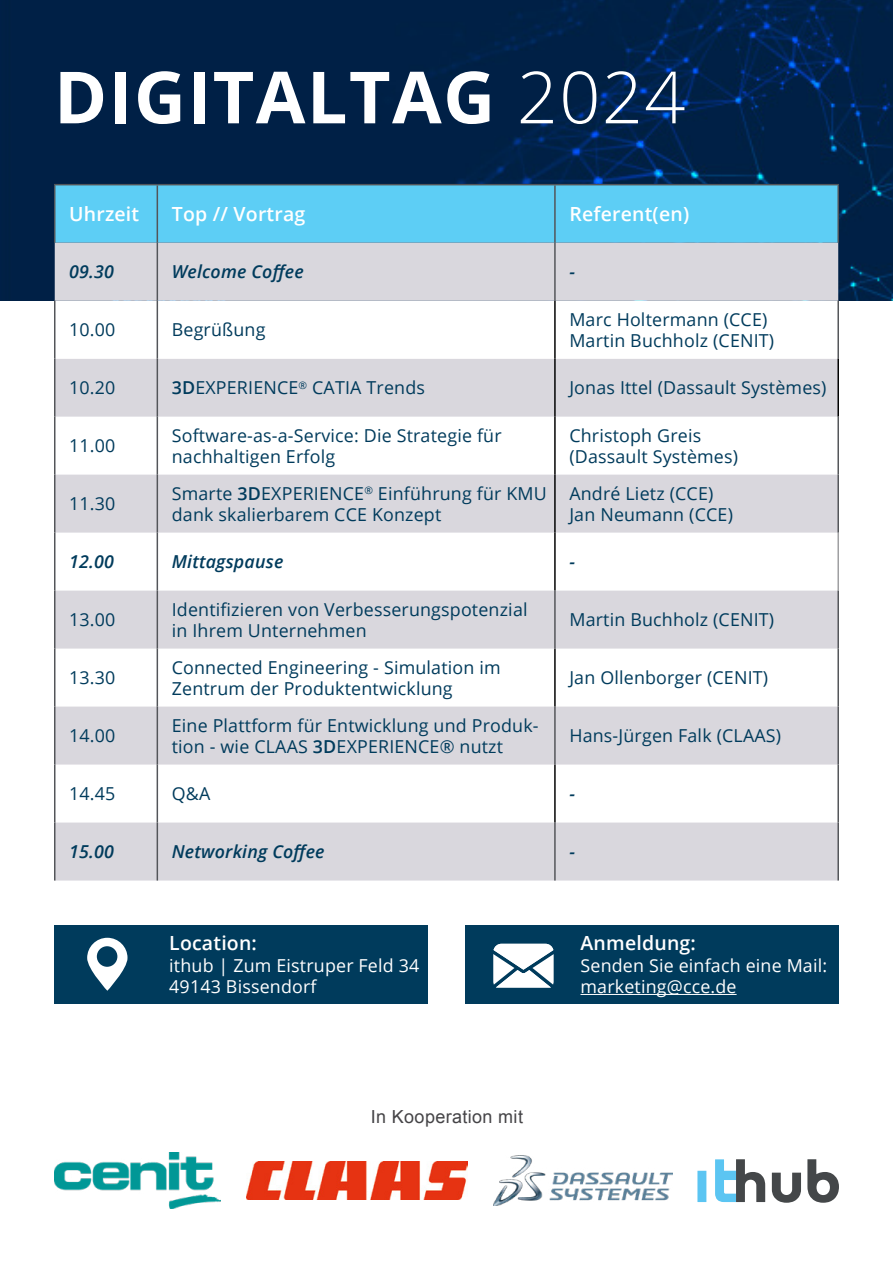
<style>
.page{position:relative;width:893px;height:1263px;background:#fff}
.page>*{position:absolute;margin:0;border:0;box-sizing:border-box;transform-origin:0 0}
.t1{font:700 72px "Open Sans";letter-spacing:.02em;color:#fff}
.t2{font:600 19.5px "Open Sans";letter-spacing:.01em;color:#fff}
.t3{font:18px "Arial";letter-spacing:.02em;color:#454447}
.t4{font:17.85px/21.5px "Open Sans";letter-spacing:.01em;color:#003b5c}
.t5{font:17.85px/21.5px "Open Sans";letter-spacing:.01em;color:#fff}
.t6{font:italic 600 17.85px "Open Sans";letter-spacing:.01em;color:#003b5c}
.s1{font-weight:300}
.s2{font-weight:600}
</style>
<div class="page">
<img style="left:0;top:0;width:893px;height:301px">
<div style="left:55px;top:185px;width:782px;height:58px;background:#5dcef5"></div>
<svg style="left:55px;top:243px;width:783px;height:637px;fill:#d9d7dd"></svg>
<svg style="left:55px;top:301px;width:782px;height:58px"></svg>
<hr style="left:554px;top:301px;width:2px;height:58px;background:#000">
<hr style="left:554px;top:417px;width:2px;height:58px;background:#000">
<hr style="left:554px;top:533px;width:2px;height:58px;background:#000">
<hr style="left:554px;top:649px;width:2px;height:57px;background:#000">
<hr style="left:554px;top:764px;width:2px;height:58px;background:#000">
<hr style="left:837px;top:649px;width:2px;height:57px;background:#535559">
<hr style="left:837px;top:764px;width:2px;height:58px;background:#535559">
<hr style="left:837px;top:533px;width:2px;height:58px;background:#9e9fa1">
<hr style="left:837px;top:301px;width:2px;height:58px;background:#535559">
<hr style="left:157px;top:184px;width:398px;height:1px;background:#535559">
<hr style="left:554px;top:359px;width:2px;height:58px;background:#000">
<hr style="left:837px;top:359px;width:2px;height:58px;background:#000">
<hr style="left:554px;top:475px;width:2px;height:58px;background:#000">
<hr style="left:555px;top:184px;width:284px;height:1px;background:#535559">
<hr style="left:554px;top:185px;width:2px;height:58px;background:#535559">
<hr style="left:837px;top:185px;width:2px;height:58px;background:#535559">
<hr style="left:554px;top:243px;width:2px;height:58px;background:#535559">
<hr style="left:54px;top:184px;width:103px;height:1px;background:#535559">
<hr style="left:54px;top:185px;width:1px;height:58px;background:#535559">
<hr style="left:157px;top:185px;width:1px;height:58px;background:#535559">
<hr style="left:157px;top:243px;width:1px;height:58px;background:#535559">
<hr style="left:54px;top:301px;width:1px;height:58px;background:#535559">
<hr style="left:157px;top:301px;width:1px;height:58px;background:#535559">
<hr style="left:54px;top:359px;width:1px;height:58px;background:#535559">
<hr style="left:157px;top:359px;width:1px;height:58px;background:#535559">
<hr style="left:157px;top:417px;width:1px;height:58px;background:#535559">
<hr style="left:157px;top:475px;width:1px;height:58px;background:#535559">
<hr style="left:54px;top:533px;width:1px;height:58px;background:#535559">
<hr style="left:157px;top:533px;width:1px;height:58px;background:#535559">
<hr style="left:54px;top:649px;width:1px;height:57px;background:#535559">
<hr style="left:157px;top:649px;width:1px;height:57px;background:#535559">
<hr style="left:54px;top:764px;width:1px;height:58px;background:#535559">
<hr style="left:157px;top:764px;width:1px;height:58px;background:#535559">
<hr style="left:54px;top:591px;width:1px;height:58px;background:#535559">
<hr style="left:157px;top:591px;width:1px;height:58px;background:#535559">
<hr style="left:554px;top:591px;width:2px;height:58px;background:#535559">
<hr style="left:837px;top:591px;width:2px;height:58px;background:#535559">
<hr style="left:54px;top:417px;width:1px;height:58px;background:#535559">
<hr style="left:837px;top:417px;width:2px;height:58px;background:#535559">
<hr style="left:54px;top:475px;width:1px;height:58px;background:#535559">
<hr style="left:837px;top:475px;width:2px;height:58px;background:#535559">
<hr style="left:54px;top:706px;width:1px;height:58px;background:#535559">
<hr style="left:157px;top:706px;width:1px;height:58px;background:#535559">
<hr style="left:554px;top:706px;width:2px;height:58px;background:#535559">
<hr style="left:837px;top:706px;width:2px;height:58px;background:#535559">
<hr style="left:837px;top:822px;width:2px;height:58px;background:#535559">
<hr style="left:554px;top:822px;width:2px;height:58px;background:#535559">
<hr style="left:54px;top:822px;width:1px;height:58px;background:#535559">
<hr style="left:157px;top:822px;width:1px;height:58px;background:#535559">
<img style="left:494px;top:1155px;width:178px;height:51px">
<img style="left:247px;top:1161px;width:221px;height:39px">
<svg style="left:697px;top:1159px;width:142px;height:44px"></svg>
<img style="left:54px;top:1152px;width:166px;height:57px">
<div style="left:54px;top:925px;width:374px;height:78px;background:#003b5c"></div>
<div style="left:466px;top:925px;width:373px;height:78px;background:#003b5c"></div>
<hr style="left:580px;top:994px;width:157px;height:1px;background:#fff">
<svg style="left:87px;top:938px;width:40px;height:53px"></svg>
<div style="left:97px;top:946px;width:20px;height:21px;background:#003b5c;border-radius:50%"></div>
<svg style="left:493px;top:944px;width:61px;height:43px;background:#d0dae0"></svg>
<h1 class="t1" style="left:54px;top:46px;width:633px">DIGITALTAG <span class="s1">2024</span></h1>
<p class="t2" style="left:69px;top:201px;width:72px">Uhrzeit</p>
<p class="t2" style="left:172px;top:201px;width:135px">Top // Vortrag</p>
<p class="t2" style="left:569px;top:201px;width:121px">Referent(en)</p>
<p class="t6" style="left:69px;top:260px;width:46px">09.30</p>
<p class="t6" style="left:172px;top:260px;width:133px">Welcome Coffee</p>
<p class="t6" style="left:569px;top:260px;width:7px">-</p>
<p class="t4" style="left:69px;top:319px;width:48px">10.00</p>
<p class="t4" style="left:172px;top:319px;width:95px">Begrüßung</p>
<p class="t4" style="left:569px;top:308px;width:206px">Marc Holtermann (CCE)<br>Martin Buchholz (CENIT)</p>
<p class="t4" style="left:69px;top:377px;width:48px">10.20</p>
<p class="t4" style="left:172px;top:377px;width:255px"><span class="s2">3D</span>EXPERIENCE<sup>®</sup> CATIA Trends</p>
<p class="t4" style="left:569px;top:377px;width:259px">Jonas Ittel (Dassault Systèmes)</p>
<p class="t4" style="left:69px;top:435px;width:48px">11.00</p>
<p class="t4" style="left:172px;top:424px;width:331px">Software-as-a-Service: Die Strategie für nachhaltigen Erfolg</p>
<p class="t4" style="left:569px;top:424px;width:170px">Christoph Greis (Dassault Systèmes)</p>
<p class="t4" style="left:69px;top:493px;width:48px">11.30</p>
<p class="t4" style="left:172px;top:482px;width:377px">Smarte <span class="s2">3D</span>EXPERIENCE<sup>®</sup> Einführung für KMU dank skalierbarem CCE Konzept</p>
<p class="t4" style="left:569px;top:482px;width:165px">André Lietz (CCE)<br>Jan Neumann (CCE)</p>
<p class="t6" style="left:69px;top:550px;width:46px">12.00</p>
<p class="t6" style="left:172px;top:550px;width:113px">Mittagspause</p>
<p class="t6" style="left:569px;top:550px;width:7px">-</p>
<p class="t4" style="left:69px;top:609px;width:48px">13.00</p>
<p class="t4" style="left:172px;top:598px;width:357px">Identifizieren von Verbesserungspotenzial in Ihrem Unternehmen</p>
<p class="t4" style="left:569px;top:609px;width:206px">Martin Buchholz (CENIT)</p>
<p class="t4" style="left:69px;top:667px;width:48px">13.30</p>
<p class="t4" style="left:172px;top:656px;width:330px">Connected Engineering - Simulation im<br>Zentrum der Produktentwicklung</p>
<p class="t4" style="left:569px;top:667px;width:200px">Jan Ollenborger (CENIT)</p>
<p class="t4" style="left:69px;top:725px;width:48px">14.00</p>
<p class="t4" style="left:172px;top:714px;width:368px">Eine Plattform für Entwicklung und Produk&shy;tion - wie CLAAS <span class="s2">3D</span>EXPERIENCE® nutzt</p>
<p class="t4" style="left:569px;top:725px;width:213px">Hans-Jürgen Falk (CLAAS)</p>
<p class="t4" style="left:69px;top:783px;width:48px">14.45</p>
<p class="t4" style="left:172px;top:783px;width:40px">Q&amp;A</p>
<p class="t6" style="left:569px;top:782px;width:7px">-</p>
<p class="t6" style="left:69px;top:840px;width:46px">15.00</p>
<p class="t6" style="left:172px;top:840px;width:154px">Networking Coffee</p>
<p class="t6" style="left:569px;top:840px;width:7px">-</p>
<p class="t2" style="left:169px;top:930px;width:89px">Location:</p>
<p class="t5" style="left:169px;top:954px;width:252px">ithub | Zum Eistruper Feld 34<br>49143 Bissendorf</p>
<p class="t3" style="left:371px;top:1105px;width:154px">In Kooperation mit</p>
<p class="t2" style="left:580px;top:930px;width:117px">Anmeldung:</p>
<p class="t5" style="left:580px;top:954px;width:248px">Senden Sie einfach eine Mail: marketing@cce.de</p>
</div>
